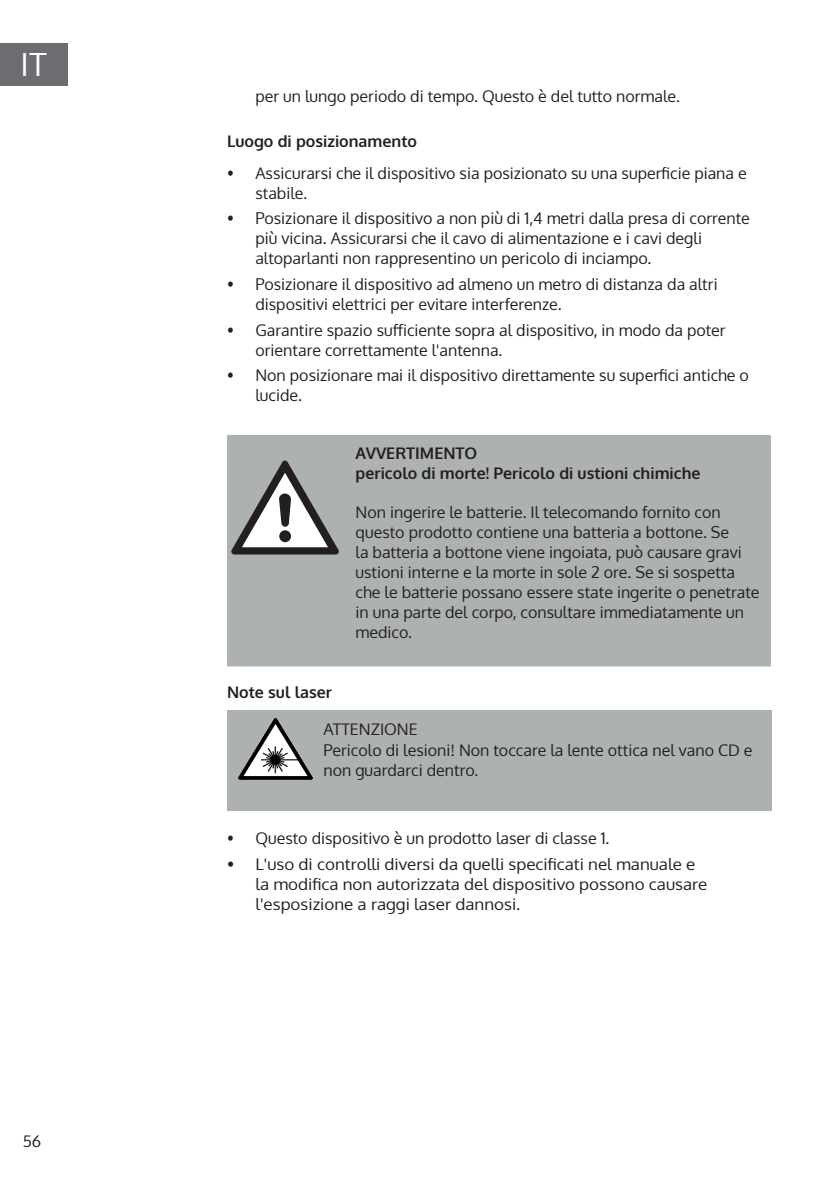
<style>
.page{position:relative;width:840px;height:1191px;background:#fff}
.page>*{position:absolute;margin:0;border:0;box-sizing:border-box;transform-origin:0 0}
.t1{font:32px "Oxygen";color:#fff}
.Base_Text{font:16px/20px "Oxygen";color:#231f20}
.Base_Text-2{font:16px/20px "Oxygen";color:#231f20;scale:1.06 1}
.Base_Text_HINWEIS_gr{font:16px/20px "Oxygen";color:#231f20}
.Base_Text-3{font:700 16px/20px "Oxygen";color:#231f20}
.Headline{font:700 16px "Oxygen";color:#231f20}
</style>
<div class="page">
<div style="left:0;top:43px;width:67px;height:42px;background:#6c6d70"></div>
<div style="left:227px;top:710px;width:544px;height:100px;background:#aeb1b1"></div>
<div style="left:227px;top:435px;width:543px;height:231px;background:#aeb1b1"></div>
<svg style="left:231px;top:460px;width:107px;height:94px"></svg>
<img style="left:238px;top:718px;width:74px;height:61px">
<h1 class="t1" style="left:20px;top:43px;width:28px">IT</h1>
<p class="Base_Text" style="left:23px;top:1130px;width:20px">56</p>
<p class="Base_Text" style="left:255px;top:86px;width:426px">per un lungo periodo di tempo. Questo è del tutto normale.</p>
<p class="Headline" style="left:227px;top:131px;width:191px">Luogo di posizionamento</p>
<p class="Base_Text" style="left:255px;top:163px;width:492px;text-indent:-28px">• Assicurarsi che il dispositivo sia posizionato su una superficie piana e stabile.</p>
<p class="Base_Text" style="left:255px;top:208px;width:496px;text-indent:-28px">• Posizionare il dispositivo a non più di 1,4 metri dalla presa di corrente più vicina. Assicurarsi che il cavo di alimentazione e i cavi degli altoparlanti non rappresentino un pericolo di inciampo.</p>
<p class="Base_Text" style="left:255px;top:274px;width:463px;text-indent:-28px">• Posizionare il dispositivo ad almeno un metro di distanza da altri dispositivi elettrici per evitare interferenze.</p>
<p class="Base_Text" style="left:255px;top:320px;width:471px;text-indent:-28px">• Garantire spazio sufficiente sopra al dispositivo, in modo da poter orientare correttamente l'antenna.</p>
<p class="Base_Text" style="left:255px;top:365px;width:495px;text-indent:-28px">• Non posizionare mai il dispositivo direttamente su superfici antiche o lucide.</p>
<p class="Base_Text-3" style="left:355px;top:444px;width:346px">AVVERTIMENTO<br>pericolo di morte! Pericolo di ustioni chimiche</p>
<p class="Base_Text" style="left:355px;top:503px;width:405px">Non ingerire le batterie. Il telecomando fornito con questo prodotto contiene una batteria a bottone. Se<br>la batteria a bottone viene ingoiata, può causare gravi ustioni interne e la morte in sole 2 ore. Se si sospetta che le batterie possano essere state ingerite o penetrate in una parte del corpo, consultare immediatamente un medico.</p>
<p class="Headline" style="left:227px;top:682px;width:107px">Note sul laser</p>
<p class="Base_Text_HINWEIS_gr" style="left:323px;top:720px;width:430px">ATTENZIONE<br>Pericolo di lesioni! Non toccare la lente ottica nel vano CD e non guardarci dentro.</p>
<p class="Base_Text" style="left:227px;top:828px;width:383px">• Questo dispositivo è un prodotto laser di classe 1.</p>
<p class="Base_Text-2" style="left:255px;top:854px;width:427px;text-indent:-28px">• L'uso di controlli diversi da quelli specificati nel manuale e la modifica non autorizzata del dispositivo possono causare l'esposizione a raggi laser dannosi.</p>
</div>
